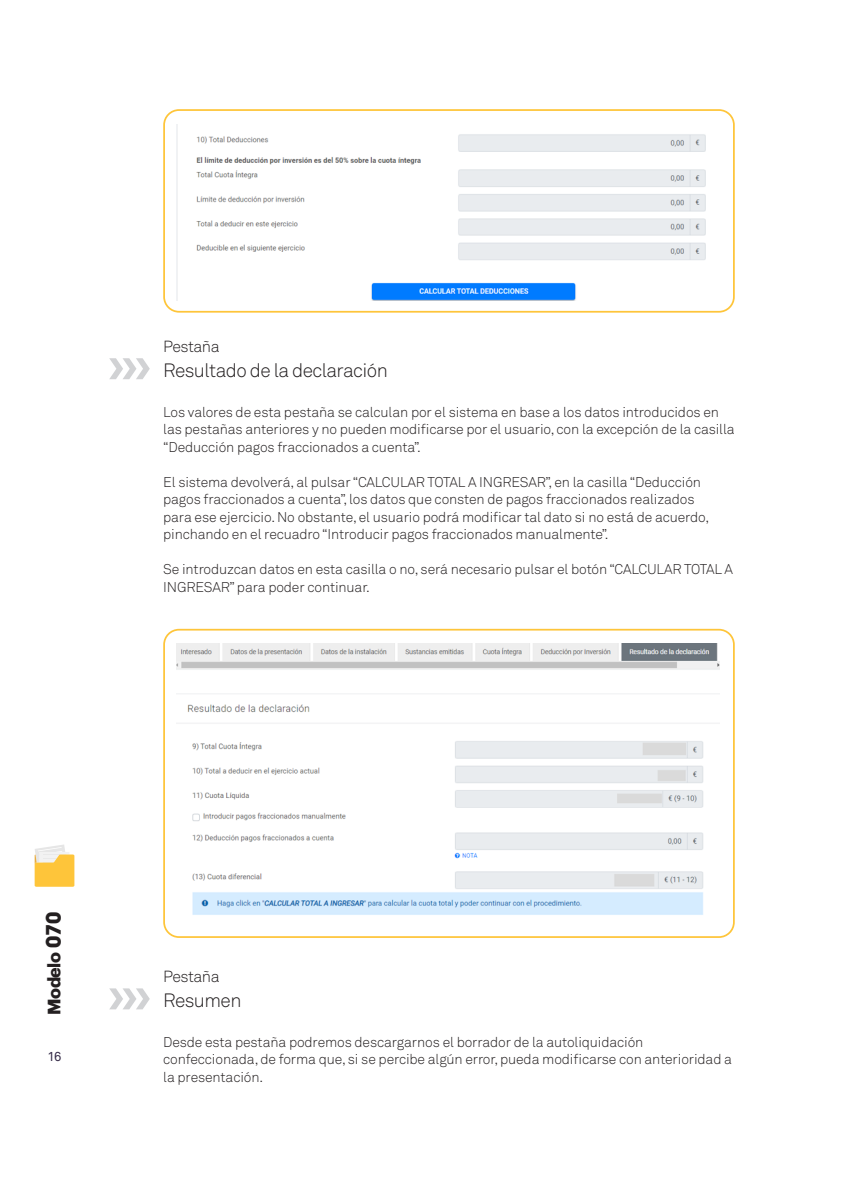
<style>
.page{position:relative;width:844px;height:1191px;background:#fff}
.page>*{position:absolute;margin:0;border:0;box-sizing:border-box;transform-origin:0 0}
.t1{font:700 19.95px "ITC Avant Garde Std";color:#231f20}
.t2{font:300 19.07px "Akkurat";letter-spacing:-.03em;color:#231f20}
.t3{font:700 17.5px "Graphik";letter-spacing:-.03em;color:#231f20}
.t4{font:300 15.92px "Akkurat";letter-spacing:-.03em;color:#231f20}
.t5{font:300 14px/17.5px "Akkurat";letter-spacing:-.01em;color:#231f20}
.t6{font:12.95px "Akkurat";color:#352b48}
</style>
<div class="page">
<svg style="left:35px;top:844px;width:39px;height:42px"></svg>
<svg style="left:109px;top:988px;width:41px;height:21px"></svg>
<svg style="left:109px;top:358px;width:41px;height:21px"></svg>
<div style="left:163px;top:109px;width:571px;height:204px;border:2px solid #fec53a;border-radius:15px"></div>
<div style="left:163px;top:629px;width:571px;height:309px;border:2px solid #fec53a;border-radius:15px"></div>
<img style="left:177px;top:125px;width:529px;height:175px">
<img style="left:177px;top:643px;width:542px;height:272px">
<p class="t4" style="left:163px;top:337px;width:58px">Pestaña</p>
<p class="t2" style="left:163px;top:359px;width:226px">Resultado de la declaración</p>
<p class="t5" style="left:163px;top:403px;width:572px">Los valores de esta pestaña se calculan por el sistema en base a los datos introducidos en las pestañas anteriores y no pueden modificarse por el usuario, con la excepción de la casilla “Deducción pagos fraccionados a cuenta”.</p>
<p class="t5" style="left:163px;top:473px;width:547px">El sistema devolverá, al pulsar “CALCULAR TOTAL A INGRESAR”, en la casilla “Deducción pagos fraccionados a cuenta”, los datos que consten de pagos fraccionados realizados para ese ejercicio. No obstante, el usuario podrá modificar tal dato si no está de acuerdo, pinchando en el recuadro “Introducir pagos fraccionados manualmente”.</p>
<p class="t5" style="left:163px;top:561px;width:571px">Se introduzcan datos en esta casilla o no, será necesario pulsar el botón “CALCULAR TOTAL A<br>INGRESAR” para poder continuar.</p>
<h1 class="t1" style="left:40px;top:947px;width:37px;rotate:-90deg">070</h1>
<p class="t3" style="left:41px;top:1014px;width:64px;rotate:-90deg">Modelo</p>
<p class="t6" style="left:48px;top:1049px;width:15px">16</p>
<p class="t4" style="left:163px;top:967px;width:58px">Pestaña</p>
<p class="t2" style="left:163px;top:989px;width:80px">Resumen</p>
<p class="t5" style="left:163px;top:1033px;width:570px">Desde esta pestaña podremos descargarnos el borrador de la autoliquidación confeccionada, de forma que, si se percibe algún error, pueda modificarse con anterioridad a la presentación.</p>
</div>
